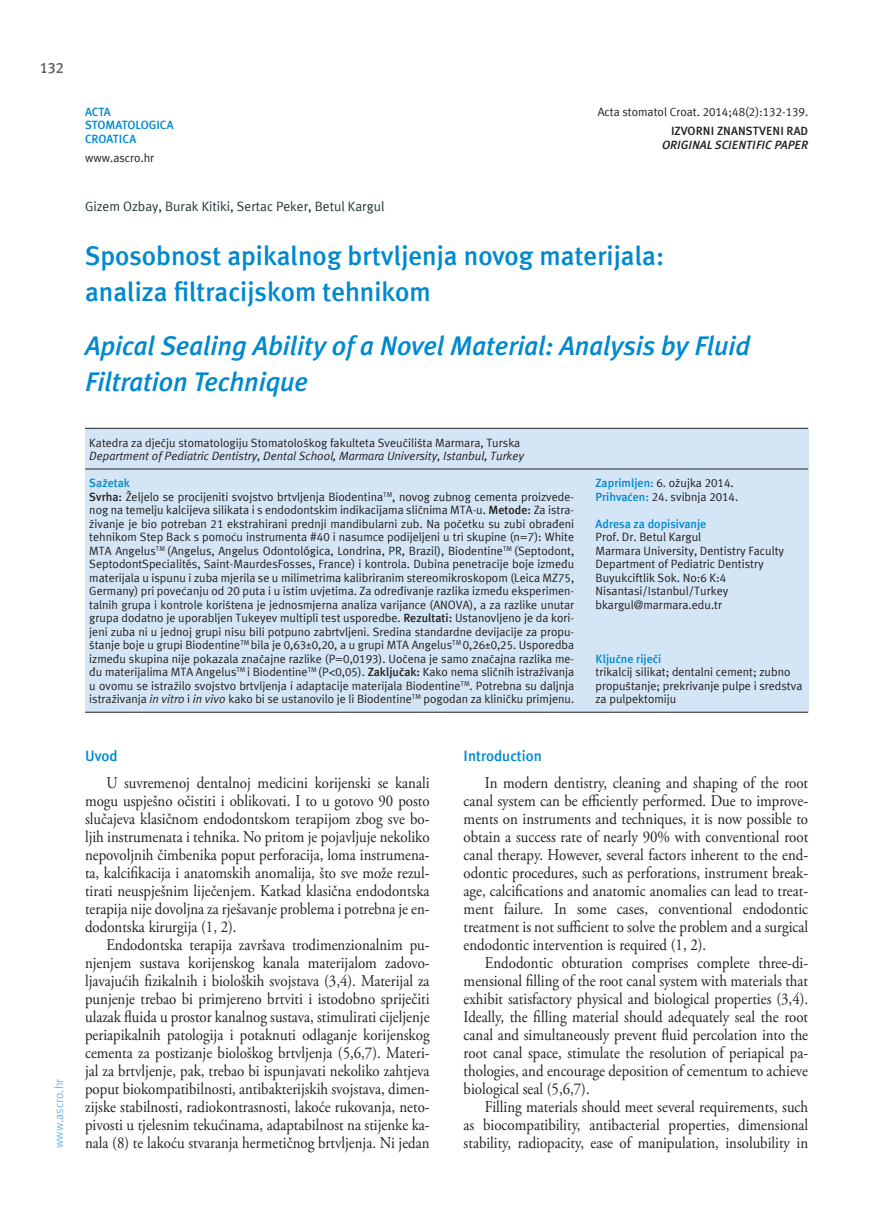
<style>
.page{position:relative;width:872px;height:1212px;background:#fff}
.page>*{position:absolute;margin:0;border:0;box-sizing:border-box;transform-origin:0 0}
.t1{font:700 27px/36px "Meta ASC";color:#0089cf}
.t2{font:italic 700 27px/36px "Meta ASC";letter-spacing:-.005em;color:#0089cf}
.t3{font:16.5px/18px "Adobe Garamond Pro";color:#231f20;text-align:justify;scale:.9 1}
.t4{font:700 15px "Meta ASC";color:#0089cf}
.t5{font:700 15px "Meta ASC";color:#636366}
.t6{font:13.5px "Meta ASC";color:#253537}
.t7{font:12px/13.5px "Meta ASC";color:#231f20}
.t8{font:italic 12px "Meta ASC";color:#231f20}
.t9{font:700 12px/13.5px "Meta ASC";color:#0089cf}
.t10{font:italic 700 12px "Meta ASC";letter-spacing:.005em;color:#231f20}
.t11{font:700 12px "Meta ASC";letter-spacing:.005em;color:#231f20}
.t12{font:12px "Meta ASC";color:#77b6e4}
.s1{font-weight:700;color:#0089cf}
.s2{font-weight:700}
.s3{font-style:italic}
</style>
<div class="page">
<div style="left:85px;top:428px;width:723px;height:284px;background:#d4e6f6"></div>
<hr style="left:85px;top:428px;width:723px;height:1px;background:#231f20">
<hr style="left:85px;top:469px;width:723px;height:1px;background:#231f20">
<hr style="left:85px;top:712px;width:723px;height:1px;background:#231f20">
<p class="t5" style="left:40px;top:59px;width:26px">132</p>
<p class="t12" style="left:52px;top:1148px;width:71px;rotate:-90deg">www.ascro.hr</p>
<p class="t9" style="left:85px;top:105px;width:90px">ACTA<br>STOMATOLOGICA<br>CROATICA</p>
<p class="t7" style="left:85px;top:151px;width:71px">www.ascro.hr</p>
<p class="t7" style="left:597px;top:105px;width:212px">Acta stomatol Croat. 2014;48(2):132-139.</p>
<p class="t11" style="left:671px;top:124px;width:139px">IZVORNI ZNANSTVENI RAD</p>
<p class="t10" style="left:662px;top:138px;width:148px">ORIGINAL SCIENTIFIC PAPER</p>
<p class="t6" style="left:85px;top:199px;width:301px">Gizem Ozbay, Burak Kitiki, Sertac Peker, Betul Kargul</p>
<h1 class="t1" style="left:85px;top:238px;width:581px">Sposobnost apikalnog brtvljenja novog materijala: analiza filtracijskom tehnikom</h1>
<h1 class="t2" style="left:85px;top:328px;width:667px">Apical Sealing Ability of a Novel Material: Analysis by Fluid<br>Filtration Technique</h1>
<p class="t7" style="left:89px;top:435px;width:432px">Katedra za dječju stomatologiju Stomatološkog fakulteta Sveučilišta Marmara, Turska</p>
<p class="t8" style="left:89px;top:449px;width:436px">Department of Pediatric Dentistry, Dental School, Marmara University, Istanbul, Turkey</p>
<p class="t7" style="left:89px;top:476px;width:486px"><span class="s1">Sažetak<br></span><span class="s2">Svrha:</span> Željelo se procijeniti svojstvo brtvljenja Biodentina<sup>TM</sup>, novog zubnog cementa proizvede&shy;nog na temelju kalcijeva silikata i s endodontskim indikacijama sličnima MTA-u. <span class="s2">Metode:</span> Za istra&shy;živanje je bio potreban 21 ekstrahirani prednji mandibularni zub. Na početku su zubi obrađeni tehnikom Step Back s pomoću instrumenta #40 i nasumce podijeljeni u tri skupine (n=7): White MTA Angelus<sup>TM</sup> (Angelus, Angelus Odontológica, Londrina, PR, Brazil), Biodentine<sup>TM</sup> (Septodont, SeptodontSpecialités, Saint-MaurdesFosses, France) i kontrola. Dubina penetracije boje između materijala u ispunu i zuba mjerila se u milimetrima kalibriranim stereomikroskopom (Leica MZ75, Germany) pri povećanju od 20 puta i u istim uvjetima. Za određivanje razlika između eksperimen&shy;talnih grupa i kontrole korištena je jednosmjerna analiza varijance (ANOVA), a za razlike unutar grupa dodatno je uporabljen Tukeyev multipli test usporedbe. <span class="s2">Rezultati:</span> Ustanovljeno je da kori&shy;jeni zuba ni u jednoj grupi nisu bili potpuno zabrtvljeni. Sredina standardne devijacije za propu&shy;štanje boje u grupi Biodentine<sup>TM</sup> bila je 0,63±0,20, a u grupi MTA Angelus<sup>TM</sup> 0,26±0,25. Usporedba između skupina nije pokazala značajne razlike (P=0,0193). Uočena je samo značajna razlika me&shy;đu materijalima MTA Angelus<sup>TM</sup> i Biodentine<sup>TM</sup> (P&lt;0,05). <span class="s2">Zaključak:</span> Kako nema sličnih istraživanja u ovomu se istražilo svojstvo brtvljenja i adaptacije materijala Biodentine<sup>TM</sup>. Potrebna su daljnja istraživanja <span class="s3">in vitro</span> i <span class="s3">in vivo</span> kako bi se ustanovilo je li Biodentine<sup>TM</sup> pogodan za kliničku primjenu.</p>
<p class="t7" style="left:595px;top:476px;width:144px"><span class="s1">Zaprimljen:</span> 6. ožujka 2014.<br><span class="s1">Prihvaćen:</span> 24. svibnja 2014.</p>
<p class="t9" style="left:595px;top:517px;width:112px">Adresa za dopisivanje</p>
<p class="t7" style="left:595px;top:530px;width:190px">Prof. Dr. Betul Kargul<br>Marmara University, Dentistry Faculty<br>Department of Pediatric Dentistry<br>Buyukciftlik Sok. No:6 K:4<br>Nisantasi/Istanbul/Turkey bkargul@marmara.edu.tr</p>
<p class="t9" style="left:595px;top:652px;width:67px">Ključne riječi</p>
<p class="t7" style="left:595px;top:665px;width:208px">trikalcij silikat; dentalni cement; zubno propuštanje; prekrivanje pulpe i sredstva za pulpektomiju</p>
<p class="t4" style="left:85px;top:747px;width:34px">Uvod</p>
<p class="t3" style="left:85px;top:774px;width:384px;text-indent:21px">U suvremenoj dentalnoj medicini korijenski se kanali mogu uspješno očistiti i oblikovati. I to u gotovo 90 posto slučajeva klasičnom endodontskom terapijom zbog sve bo&shy;ljih instrumenata i tehnika. No pritom je pojavljuje nekoliko nepovoljnih čimbenika poput perforacija, loma instrumena&shy;ta, kalcifikacija i anatomskih anomalija, što sve može rezul&shy;tirati neuspješnim liječenjem. Katkad klasična endodontska terapija nije dovoljna za rješavanje problema i potrebna je en&shy;dodontska kirurgija (1, 2).</p>
<p class="t3" style="left:85px;top:936px;width:384px;text-indent:21px">Endodontska terapija završava trodimenzionalnim pu&shy;njenjem sustava korijenskog kanala materijalom zadovo&shy;ljavajućih fizikalnih i bioloških svojstava (3,4). Materijal za punjenje trebao bi primjereno brtviti i istodobno spriječiti ulazak fluida u prostor kanalnog sustava, stimulirati cijeljenje periapikalnih patologija i potaknuti odlaganje korijenskog cementa za postizanje biološkog brtvljenja (5,6,7). Materi&shy;jal za brtvljenje, pak, trebao bi ispunjavati nekoliko zahtjeva poput biokompatibilnosti, antibakterijskih svojstava, dimen&shy;zijske stabilnosti, radiokontrasnosti, lakoće rukovanja, neto&shy;pivosti u tjelesnim tekućinama, adaptabilnost na stijenke ka&shy;nala (8) te lakoću stvaranja hermetičnog brtvljenja. Ni jedan</p>
<p class="t4" style="left:463px;top:747px;width:80px">Introduction</p>
<p class="t3" style="left:463px;top:774px;width:384px;text-indent:21px">In modern dentistry, cleaning and shaping of the root canal system can be efficiently performed. Due to improve&shy;ments on instruments and techniques, it is now possible to obtain a success rate of nearly 90% with conventional root canal therapy. However, several factors inherent to the end&shy;odontic procedures, such as perforations, instrument break&shy;age, calcifications and anatomic anomalies can lead to treat&shy;ment failure. In some cases, conventional endodontic treatment is not sufficient to solve the problem and a surgical endodontic intervention is required (1, 2).</p>
<p class="t3" style="left:463px;top:954px;width:384px;text-indent:21px">Endodontic obturation comprises complete three-di&shy;mensional filling of the root canal system with materials that exhibit satisfactory physical and biological properties (3,4).<br>Ideally, the filling material should adequately seal the root canal and simultaneously prevent fluid percolation into the root canal space, stimulate the resolution of periapical pa&shy;thologies, and encourage deposition of cementum to achieve biological seal (5,6,7).</p>
<p class="t3" style="left:463px;top:1098px;width:384px;text-indent:21px">Filling materials should meet several requirements, such as biocompatibility, antibacterial properties, dimensional stability, radiopacity, ease of manipulation, insolubility in</p>
</div>
